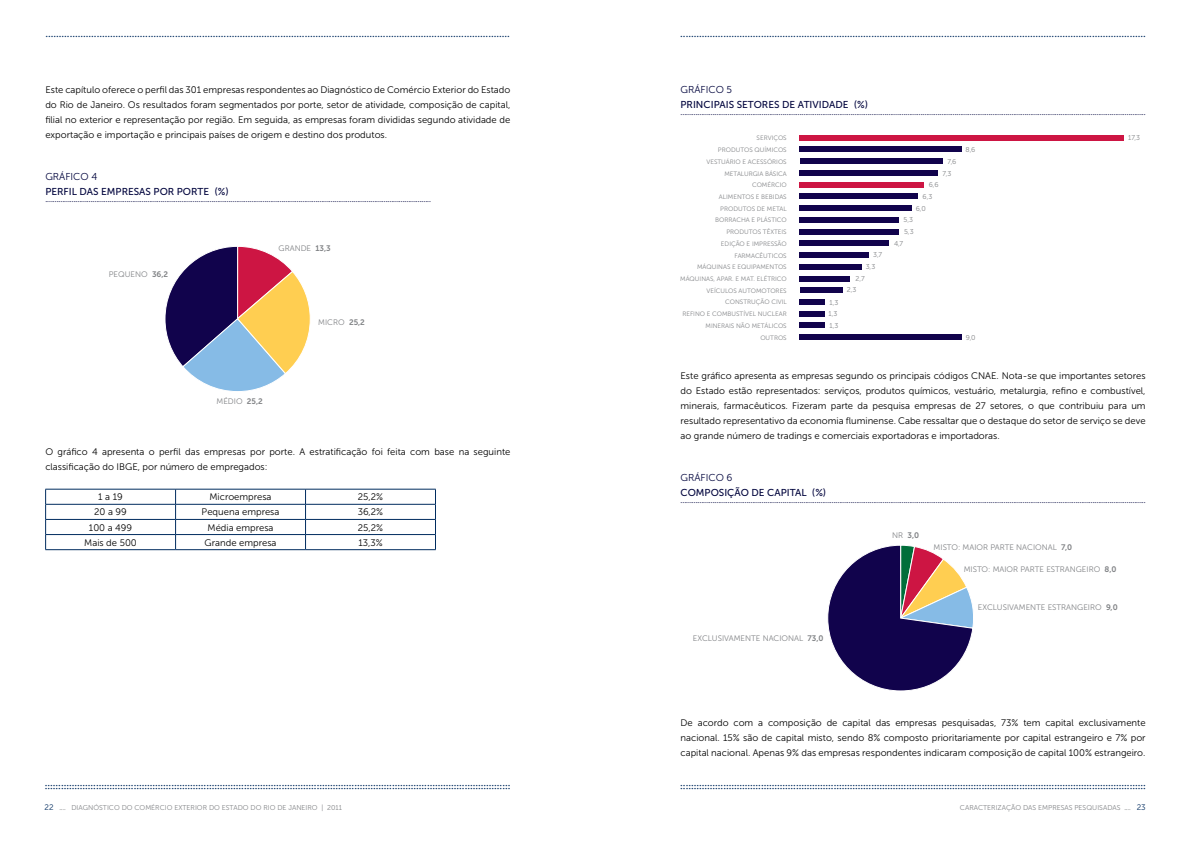
<style>
.page{position:relative;width:1191px;height:842px;background:#fff}
.page>*{position:absolute;margin:0;border:0;box-sizing:border-box;transform-origin:0 0}
.t1{font:10px "Georgia";color:#002c5f}
.t2{font:10px "Museo Sans 500";color:#00043d}
.t3{font:10px "Museo Sans 300";color:#00043d}
.t4{font:9.5px/15px "Museo Sans 300";color:#000;text-align:justify}
.t5{font:8px "Museo Sans 300";color:#808285}
.t6{font:8px "Museo Sans 700";color:#808285}
.t7{font:8px "Museo Sans 300";color:#002c5f}
.t8{font:7px "Georgia";color:#00043d}
.t9{font:7px/11.8px "Museo Sans 300";color:#808285}
.t10{font:6.4px/11.7px "Museo Sans 300";color:#808285;text-align:right}
.t11{font:6px "Georgia";color:#808285}
.s1{font-family:"Museo Sans 700"}
.s2{font-family:"Museo Sans 300"}
.s3{font-size:8px;color:#002c5f}
.s4{font-family:"Georgia";font-size:6px}
</style>
<div class="page">
<hr style="left:45px;top:489px;width:131px;height:1px;background:#002c5f">
<hr style="left:176px;top:489px;width:129px;height:1px;background:#002c5f">
<hr style="left:305px;top:489px;width:131px;height:1px;background:#002c5f">
<hr style="left:45px;top:504px;width:131px;height:1px;background:#002c5f">
<hr style="left:176px;top:504px;width:129px;height:1px;background:#002c5f">
<hr style="left:305px;top:504px;width:131px;height:1px;background:#002c5f">
<hr style="left:45px;top:519px;width:131px;height:1px;background:#002c5f">
<hr style="left:176px;top:519px;width:129px;height:1px;background:#002c5f">
<hr style="left:305px;top:519px;width:131px;height:1px;background:#002c5f">
<hr style="left:45px;top:534px;width:131px;height:1px;background:#002c5f">
<svg style="left:45px;top:489px;width:1px;height:60px"></svg>
<hr style="left:176px;top:534px;width:129px;height:1px;background:#002c5f">
<svg style="left:175px;top:489px;width:1px;height:60px"></svg>
<hr style="left:305px;top:534px;width:131px;height:1px;background:#002c5f">
<svg style="left:305px;top:489px;width:1px;height:60px"></svg>
<svg style="left:435px;top:489px;width:1px;height:60px"></svg>
<hr style="left:45px;top:549px;width:131px;height:1px;background:#002c5f">
<hr style="left:176px;top:549px;width:129px;height:1px;background:#002c5f">
<hr style="left:305px;top:549px;width:131px;height:1px;background:#002c5f">
<svg style="left:165px;top:246px;width:145px;height:145px"></svg>
<div style="left:799px;top:135px;width:325px;height:6px;background:#cd1543"></div>
<div style="left:799px;top:146px;width:162px;height:6px;background:#11034c"></div>
<div style="left:799px;top:159px;width:143px;height:5px;background:#11034c"></div>
<div style="left:799px;top:170px;width:139px;height:6px;background:#11034c"></div>
<div style="left:799px;top:182px;width:125px;height:5px;background:#cd1543"></div>
<div style="left:799px;top:194px;width:119px;height:5px;background:#11034c"></div>
<div style="left:799px;top:205px;width:112px;height:6px;background:#11034c"></div>
<div style="left:799px;top:217px;width:99px;height:6px;background:#11034c"></div>
<div style="left:799px;top:229px;width:99px;height:6px;background:#11034c"></div>
<div style="left:799px;top:240px;width:90px;height:6px;background:#11034c"></div>
<div style="left:799px;top:252px;width:69px;height:6px;background:#11034c"></div>
<div style="left:799px;top:264px;width:62px;height:6px;background:#11034c"></div>
<div style="left:799px;top:276px;width:51px;height:5px;background:#11034c"></div>
<div style="left:799px;top:287px;width:43px;height:6px;background:#11034c"></div>
<div style="left:799px;top:299px;width:26px;height:6px;background:#11034c"></div>
<div style="left:799px;top:311px;width:26px;height:5px;background:#11034c"></div>
<div style="left:799px;top:322px;width:26px;height:6px;background:#11034c"></div>
<div style="left:799px;top:334px;width:162px;height:6px;background:#11034c"></div>
<svg style="left:827px;top:545px;width:146px;height:146px"></svg>
<p class="t1" style="left:45px;top:28px;width:466px">............................................................................................................................................................................</p>
<p class="t1" style="left:680px;top:27px;width:467px">.............................................................................................................................................................................</p>
<p class="t4" style="left:45px;top:82px;width:466px">Este capítulo oferece o perfil das 301 empresas respondentes ao Diagnóstico de Comércio Exterior do Estado do Rio de Janeiro. Os resultados foram segmentados por porte, setor de atividade, composição de capital, filial no exterior e representação por região. Em seguida, as empresas foram divididas segundo atividade de exportação e importação e principais países de origem e destino dos produtos.</p>
<p class="t3" style="left:45px;top:171px;width:15px">Gráfico</p>
<p class="t3" style="left:91px;top:171px;width:7px">4</p>
<p class="t2" style="left:45px;top:186px;width:12px">PERFIL</p>
<p class="t2" style="left:80px;top:186px;width:7px">DAS</p>
<p class="t2" style="left:101px;top:186px;width:8px">EMPRESAS</p>
<p class="t2" style="left:154px;top:186px;width:8px">POR</p>
<p class="t2" style="left:177px;top:186px;width:8px">PORTE</p>
<p class="t2" style="left:214px;top:186px;width:16px">(%)</p>
<p class="t8" style="left:45px;top:195px;width:387px">............................................................................................................................................................................................................</p>
<p class="t5" style="left:109px;top:270px;width:61px">PEQUENO <span class="s1">36,2</span></p>
<p class="t5" style="left:279px;top:244px;width:54px">GRANDE <span class="s1">13,3</span></p>
<p class="t5" style="left:318px;top:318px;width:48px">MICRO <span class="s1">25,2</span></p>
<p class="t5" style="left:216px;top:397px;width:48px">MÉDIO <span class="s1">25,2</span></p>
<p class="t4" style="left:45px;top:444px;width:466px">O gráfico 4 apresenta o perfil das empresas por porte. A estratificação foi feita com base na seguinte classificação do IBGE, por número de empregados:</p>
<p class="t4" style="left:98px;top:490px;width:26px">1 a 19</p>
<p class="t4" style="left:209px;top:490px;width:64px">Microempresa</p>
<p class="t4" style="left:358px;top:490px;width:27px">25,2%</p>
<p class="t4" style="left:94px;top:505px;width:34px">20 a 99</p>
<p class="t4" style="left:202px;top:505px;width:79px">Pequena empresa</p>
<p class="t4" style="left:358px;top:505px;width:27px">36,2%</p>
<p class="t4" style="left:89px;top:520px;width:45px">100 a 499</p>
<p class="t4" style="left:207px;top:520px;width:67px">Média empresa</p>
<p class="t4" style="left:358px;top:520px;width:27px">25,2%</p>
<p class="t4" style="left:84px;top:535px;width:54px">Mais de 500</p>
<p class="t4" style="left:205px;top:535px;width:73px">Grande empresa</p>
<p class="t4" style="left:358px;top:535px;width:26px">13,3%</p>
<p class="t3" style="left:680px;top:84px;width:15px">Gráfico</p>
<p class="t3" style="left:726px;top:84px;width:7px">5</p>
<p class="t2" style="left:680px;top:99px;width:13px">PRINCIPAIS</p>
<p class="t2" style="left:736px;top:99px;width:13px">SETORES</p>
<p class="t2" style="left:782px;top:99px;width:29px">DE ATIVIDADE</p>
<p class="t2" style="left:853px;top:99px;width:16px">(%)</p>
<p class="t8" style="left:680px;top:108px;width:466px">......................................................................................................................................................................................................................................................</p>
<p class="t10" style="left:680px;top:132px;width:108px">SERVIÇOS<br>PRODUTOS QUÍMICOS<br>VESTUÁRIO E ACESSÓRIOS<br>METALURGIA BÁSICA<br>COMÉRCIO<br>ALIMENTOS E BEBIDAS<br>PRODUTOS DE METAL<br>BORRACHA E PLÁSTICO<br>PRODUTOS TÊXTEIS<br>EDIÇÃO E IMPRESSÃO<br>FARMACÊUTICOS<br>MÁQUINAS E EQUIPAMENTOS<br>MÁQUINAS, APAR. E MAT. ELÉTRICO<br>VEÍCULOS AUTOMOTORES<br>CONSTRUÇÃO CIVIL<br>REFINO E COMBUSTÍVEL NUCLEAR<br>MINERAIS NÃO METÁLICOS<br>OUTROs</p>
<p class="t9" style="left:1128px;top:132px;width:14px">17,3</p>
<p class="t9" style="left:965px;top:143px;width:11px">8,6</p>
<p class="t9" style="left:942px;top:156px;width:15px;text-indent:5px">7,6<br>7,3</p>
<p class="t9" style="left:922px;top:179px;width:18px;text-indent:6px">6,6<br>6,3</p>
<p class="t9" style="left:916px;top:202px;width:12px">6,0</p>
<p class="t9" style="left:903px;top:214px;width:11px">5,3</p>
<p class="t9" style="left:904px;top:226px;width:11px">5,3</p>
<p class="t9" style="left:894px;top:237px;width:11px">4,7</p>
<p class="t9" style="left:865px;top:249px;width:18px;text-indent:7px">3,7<br>3,3</p>
<p class="t9" style="left:846px;top:273px;width:19px;text-indent:9px">2,7<br>2,3</p>
<p class="t9" style="left:829px;top:296px;width:10px">1,3</p>
<p class="t9" style="left:828px;top:308px;width:11px">1,3<br>1,3</p>
<p class="t9" style="left:965px;top:331px;width:11px">9,0</p>
<p class="t4" style="left:680px;top:368px;width:466px">Este gráfico apresenta as empresas segundo os principais códigos CNAE. Nota-se que importantes setores do Estado estão representados: serviços, produtos químicos, vestuário, metalurgia, refino e combustível, minerais, farmacêuticos. Fizeram parte da pesquisa empresas de 27 setores, o que contribuiu para um resultado representativo da economia fluminense. Cabe ressaltar que o destaque do setor de serviço se deve ao grande número de tradings e comerciais exportadoras e importadoras.</p>
<p class="t3" style="left:680px;top:472px;width:15px">Gráfico</p>
<p class="t3" style="left:726px;top:472px;width:7px">6</p>
<p class="t2" style="left:680px;top:487px;width:15px">COMPOSIÇÃO</p>
<p class="t2" style="left:751px;top:487px;width:30px">DE CAPITAL</p>
<p class="t2" style="left:812px;top:487px;width:16px">(%)</p>
<p class="t8" style="left:680px;top:496px;width:466px">......................................................................................................................................................................................................................................................</p>
<p class="t5" style="left:693px;top:634px;width:132px">EXCLUSIVAMENTE NACIONAL <span class="s1">73,0</span></p>
<p class="t6" style="left:892px;top:530px;width:28px"><span class="s2">NR</span> 3,0</p>
<p class="t5" style="left:933px;top:543px;width:140px">MISTO: MAIOR PARTE NACIONAL <span class="s1">7,0</span></p>
<p class="t5" style="left:963px;top:564px;width:154px">MISTO: MAIOR PARTE ESTRANGEIRO <span class="s1">8,0</span></p>
<p class="t5" style="left:978px;top:603px;width:141px">EXCLUSIVAMENTE ESTRANGEIRO <span class="s1">9,0</span></p>
<p class="t4" style="left:680px;top:715px;width:466px">De acordo com a composição de capital das empresas pesquisadas, 73% tem capital exclusivamente nacional. 15% são de capital misto, sendo 8% composto prioritariamente por capital estrangeiro e 7% por capital nacional. Apenas 9% das empresas respondentes indicaram composição de capital 100% estrangeiro.</p>
<p class="t9" style="left:960px;top:802px;width:11px">Caracterização</p>
<p class="t9" style="left:1023px;top:802px;width:6px">das</p>
<p class="t9" style="left:1038px;top:802px;width:10px">Empresas</p>
<p class="t9" style="left:1074px;top:802px;width:10px">Pesquisadas</p>
<p class="t11" style="left:1124px;top:804px;width:8px">....</p>
<p class="t9" style="left:45px;top:802px;width:299px"><span class="s3">22</span> <span class="s4">....</span> DIAGNÓSTICO DO COMÉRCIO EXTERIOR DO ESTADO DO RIO DE JANEIRO | 2011</p>
<p class="t7" style="left:1136px;top:803px;width:11px">23</p>
</div>
